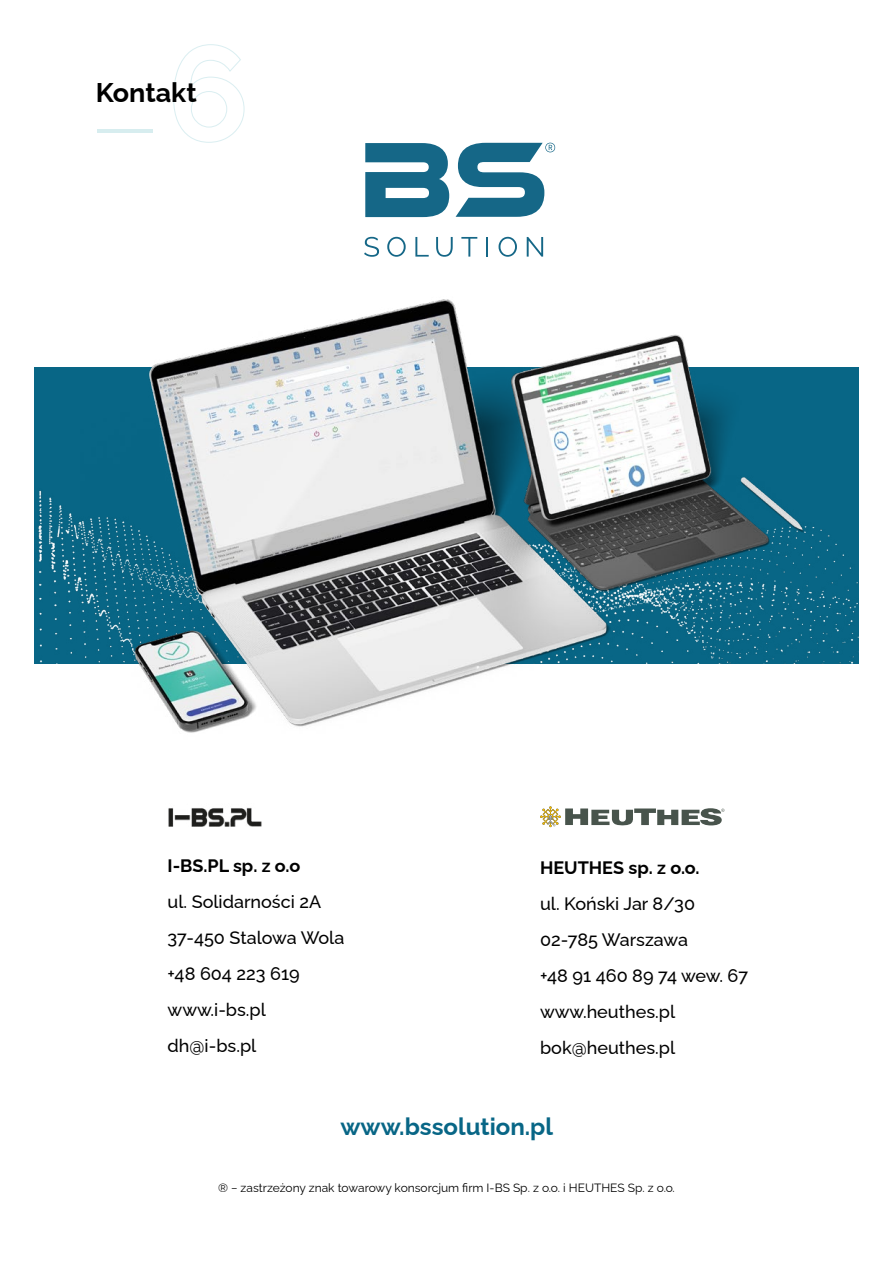
<style>
.page{position:relative;width:893px;height:1263px;background:#fff}
.page>*{position:absolute;margin:0;border:0;box-sizing:border-box;transform-origin:0 0}
.t1{font:700 27px "Raleway";color:#000}
.t2{font:700 24px "Raleway";color:#086686}
.t3{font:500 18px/36px "Raleway";color:#000}
.t4{font:700 18px "Raleway";color:#000}
.t5{font:12px "Raleway";color:#000}
</style>
<div class="page">
<div style="left:34px;top:367px;width:825px;height:296px;background:#086686"></div>
<svg style="left:173px;top:44px;width:72px;height:99px"></svg>
<hr style="left:98px;top:129px;width:55px;height:4px;background:#d7edef">
<img style="left:81px;top:299px;width:750px;height:434px">
<img style="left:168px;top:807px;width:94px;height:20px">
<svg style="left:540px;top:806px;width:184px;height:21px"></svg>
<svg style="left:365px;top:143px;width:84px;height:74px"></svg>
<svg style="left:364px;top:237px;width:15px;height:20px"></svg>
<svg style="left:387px;top:237px;width:19px;height:20px"></svg>
<svg style="left:415px;top:237px;width:14px;height:20px"></svg>
<svg style="left:436px;top:237px;width:17px;height:20px"></svg>
<svg style="left:461px;top:237px;width:16px;height:20px"></svg>
<hr style="left:486px;top:237px;width:2px;height:20px;background:#156787">
<svg style="left:499px;top:237px;width:18px;height:20px"></svg>
<svg style="left:527px;top:237px;width:16px;height:20px"></svg>
<svg style="left:456px;top:143px;width:99px;height:74px"></svg>
<h1 class="t1" style="left:96px;top:71px;width:103px">Kontakt</h1>
<p class="t4" style="left:168px;top:851px;width:134px">I-BS.PL sp. z o.o</p>
<p class="t3" style="left:168px;top:881px;width:178px">ul. Solidarności 2A<br>37-450 Stalowa Wola +48 604 223 619 www.i-bs.pl dh@i-bs.pl</p>
<p class="t4" style="left:540px;top:853px;width:161px">HEUTHES sp. z o.o.</p>
<p class="t3" style="left:540px;top:883px;width:210px">ul. Koński Jar 8/30<br>02-785 Warszawa<br>+48 91 460 89 74 wew. 67 www.heuthes.pl bok@heuthes.pl</p>
<h2 class="t2" style="left:340px;top:1108px;width:214px">www.bssolution.pl</h2>
<p class="t5" style="left:218px;top:1178px;width:458px">® − zastrzeżony znak towarowy konsorcjum firm I-BS Sp. z o.o. i HEUTHES Sp. z o.o.</p>
</div>
